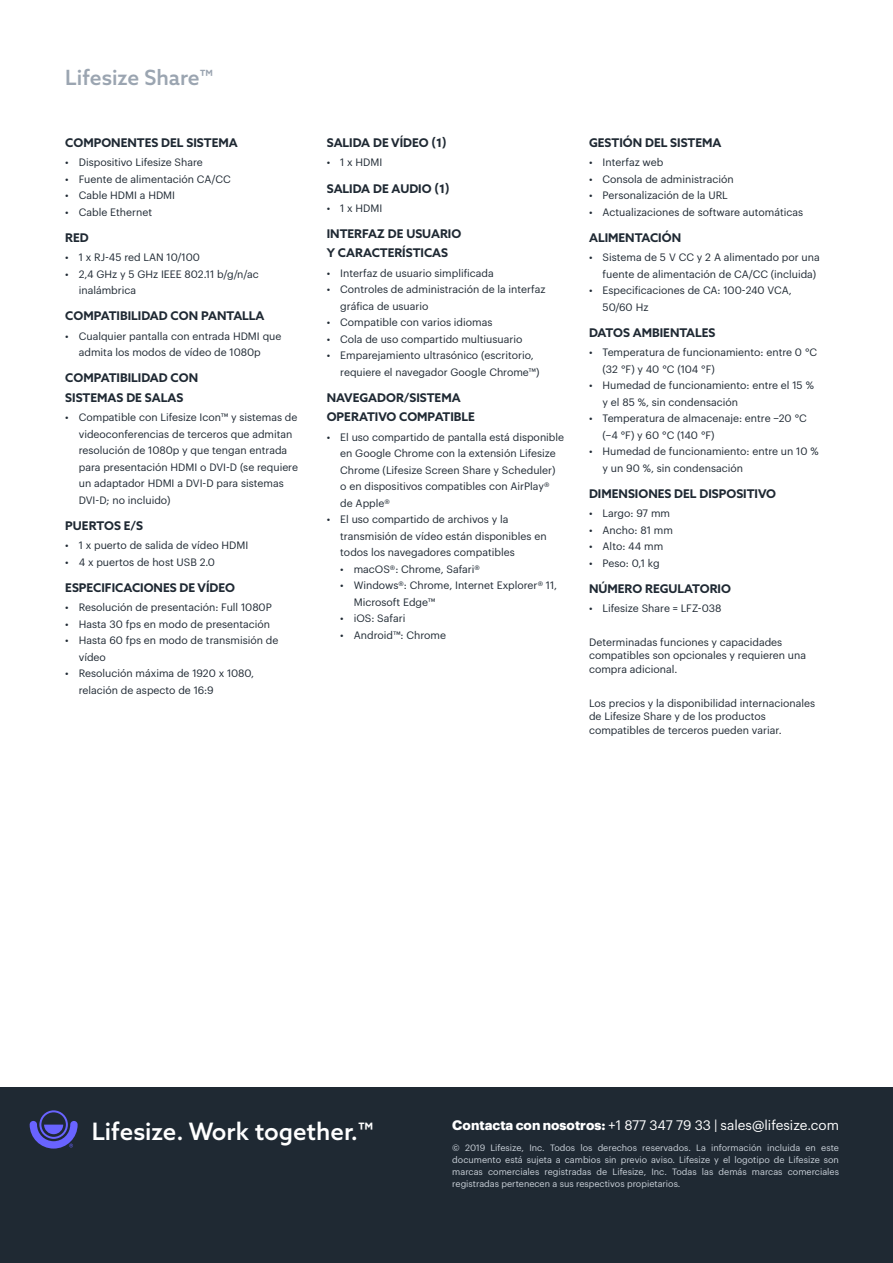
<style>
.page{position:relative;width:893px;height:1263px;background:#fff}
.page>*{position:absolute;margin:0;border:0;box-sizing:border-box;transform-origin:0 0}
.t1{font:500 24px "Azo Sans";color:#fff}
.t2{font:500 21px "Azo Sans";color:#9ba5b1}
.t3{font:13.5px "Graphik";color:#fff}
.t4{font:700 12px/19.5px "Azo Sans";color:#1f2933}
.t5{font:10.5px/16.5px "Graphik";color:#1f2933}
.t6{font:9px/12px "Graphik";color:#cbd2da;text-align:justify}
.s1{font-weight:700}
</style>
<div class="page">
<div style="left:0;top:1087px;width:893px;height:176px;background:#1f2933"></div>
<svg style="left:30px;top:1110px;width:48px;height:38px"></svg>
<h2 class="t2" style="left:65px;top:64px;width:150px">Lifesize Share™</h2>
<p class="t4" style="left:65px;top:133px;width:174px">COMPONENTES DEL SISTEMA</p>
<p class="t5" style="left:65px;top:153px;width:139px">• Dispositivo Lifesize Share</p>
<p class="t5" style="left:65px;top:170px;width:167px">• Fuente de alimentación CA/CC</p>
<p class="t5" style="left:65px;top:186px;width:111px">• Cable HDMI a HDMI</p>
<p class="t5" style="left:65px;top:203px;width:88px">• Cable Ethernet</p>
<p class="t4" style="left:65px;top:228px;width:25px">RED</p>
<p class="t5" style="left:65px;top:248px;width:136px">• 1 x RJ-45 red LAN 10/100</p>
<p class="t5" style="left:79px;top:265px;width:182px;text-indent:-14px">• 2,4 GHz y 5 GHz IEEE 802.11 b/g/n/ac inalámbrica</p>
<p class="t4" style="left:65px;top:306px;width:201px">COMPATIBILIDAD CON PANTALLA</p>
<p class="t5" style="left:79px;top:327px;width:204px;text-indent:-14px">• Cualquier pantalla con entrada HDMI que admita los modos de vídeo de 1080p</p>
<p class="t4" style="left:65px;top:368px;width:134px">COMPATIBILIDAD CON<br>SISTEMAS DE SALAS</p>
<p class="t5" style="left:79px;top:408px;width:221px;text-indent:-14px">• Compatible con Lifesize Icon™ y sistemas de videoconferencias de terceros que admitan resolución de 1080p y que tengan entrada para presentación HDMI o DVI-D (se requiere un adaptador HDMI a DVI-D para sistemas DVI-D; no incluido)</p>
<p class="t4" style="left:65px;top:516px;width:79px">PUERTOS E/S</p>
<p class="t5" style="left:65px;top:536px;width:185px">• 1 x puerto de salida de vídeo HDMI</p>
<p class="t5" style="left:65px;top:553px;width:151px">• 4 x puertos de host USB 2.0</p>
<p class="t4" style="left:65px;top:578px;width:171px">ESPECIFICACIONES DE VÍDEO</p>
<p class="t5" style="left:65px;top:598px;width:208px">• Resolución de presentación: Full 1080P</p>
<p class="t5" style="left:65px;top:615px;width:206px">• Hasta 30 fps en modo de presentación</p>
<p class="t5" style="left:79px;top:631px;width:201px;text-indent:-14px">• Hasta 60 fps en modo de transmisión de vídeo</p>
<p class="t5" style="left:79px;top:664px;width:177px;text-indent:-14px">• Resolución máxima de 1920 x 1080, relación de aspecto de 16:9</p>
<p class="t4" style="left:327px;top:133px;width:121px">SALIDA DE VÍDEO (1)</p>
<p class="t5" style="left:327px;top:153px;width:57px">• 1 x HDMI</p>
<p class="t4" style="left:327px;top:178px;width:124px">SALIDA DE AUDIO (1)</p>
<p class="t5" style="left:327px;top:199px;width:57px">• 1 x HDMI</p>
<p class="t4" style="left:327px;top:224px;width:136px">INTERFAZ DE USUARIO<br>Y CARACTERÍSTICAS</p>
<p class="t5" style="left:327px;top:264px;width:169px">• Interfaz de usuario simplificada</p>
<p class="t5" style="left:340px;top:280px;width:207px;text-indent:-14px">• Controles de administración de la interfaz gráfica de usuario</p>
<p class="t5" style="left:327px;top:313px;width:167px">• Compatible con varios idiomas</p>
<p class="t5" style="left:327px;top:330px;width:197px">• Cola de uso compartido multiusuario</p>
<p class="t5" style="left:340px;top:346px;width:201px;text-indent:-14px">• Emparejamiento ultrasónico (escritorio, requiere el navegador Google Chrome™)</p>
<p class="t4" style="left:327px;top:388px;width:150px">NAVEGADOR/SISTEMA<br>OPERATIVO COMPATIBLE</p>
<p class="t5" style="left:340px;top:428px;width:225px;text-indent:-14px">• El uso compartido de pantalla está disponible en Google Chrome con la extensión Lifesize Chrome (Lifesize Screen Share y Scheduler) o en dispositivos compatibles con AirPlay® de Apple®</p>
<p class="t5" style="left:340px;top:510px;width:208px;text-indent:-14px">• El uso compartido de archivos y la transmisión de vídeo están disponibles en todos los navegadores compatibles</p>
<p class="t5" style="left:340px;top:560px;width:141px">• macOS®: Chrome, Safari®</p>
<p class="t5" style="left:354px;top:576px;width:205px;text-indent:-14px">• Windows®: Chrome, Internet Explorer® 11,<br>Microsoft Edge™</p>
<p class="t5" style="left:340px;top:609px;width:67px">• iOS: Safari</p>
<p class="t5" style="left:340px;top:626px;width:107px">• Android™: Chrome</p>
<p class="t4" style="left:589px;top:133px;width:134px">GESTIÓN DEL SISTEMA</p>
<p class="t5" style="left:589px;top:153px;width:76px">• Interfaz web</p>
<p class="t5" style="left:589px;top:170px;width:146px">• Consola de administración</p>
<p class="t5" style="left:589px;top:186px;width:140px">• Personalización de la URL</p>
<p class="t5" style="left:589px;top:203px;width:216px">• Actualizaciones de software automáticas</p>
<p class="t4" style="left:589px;top:228px;width:94px">ALIMENTACIÓN</p>
<p class="t5" style="left:603px;top:248px;width:219px;text-indent:-14px">• Sistema de 5 V CC y 2 A alimentado por una fuente de alimentación de CA/CC (incluida)</p>
<p class="t5" style="left:603px;top:281px;width:191px;text-indent:-14px">• Especificaciones de CA: 100-240 VCA,<br>50/60 Hz</p>
<p class="t4" style="left:589px;top:323px;width:128px">DATOS AMBIENTALES</p>
<p class="t5" style="left:603px;top:343px;width:216px;text-indent:-14px">• Temperatura de funcionamiento: entre 0 °C (32 °F) y 40 °C (104 °F)</p>
<p class="t5" style="left:603px;top:376px;width:213px;text-indent:-14px">• Humedad de funcionamiento: entre el 15 % y el 85 %, sin condensación</p>
<p class="t5" style="left:603px;top:409px;width:206px;text-indent:-14px">• Temperatura de almacenaje: entre −20 °C (−4 °F) y 60 °C (140 °F)</p>
<p class="t5" style="left:603px;top:442px;width:218px;text-indent:-14px">• Humedad de funcionamiento: entre un 10 % y un 90 %, sin condensación</p>
<p class="t4" style="left:589px;top:484px;width:188px">DIMENSIONES DEL DISPOSITIVO</p>
<p class="t5" style="left:589px;top:504px;width:83px">• Largo: 97 mm</p>
<p class="t5" style="left:589px;top:521px;width:85px">• Ancho: 81 mm</p>
<p class="t5" style="left:589px;top:537px;width:76px">• Alto: 44 mm</p>
<p class="t5" style="left:589px;top:554px;width:72px">• Peso: 0,1 kg</p>
<p class="t4" style="left:589px;top:579px;width:143px">NÚMERO REGULATORIO</p>
<p class="t5" style="left:589px;top:599px;width:134px">• Lifesize Share = LFZ-038</p>
<p class="t5" style="left:589px;top:634px;width:219px;line-height:13.5px">Determinadas funciones y capacidades compatibles son opcionales y requieren una compra adicional.</p>
<p class="t5" style="left:589px;top:695px;width:227px;line-height:13.5px">Los precios y la disponibilidad internacionales de Lifesize Share y de los productos compatibles de terceros pueden variar.</p>
<h1 class="t1" style="left:92px;top:1115px;width:283px">Lifesize. Work together.™</h1>
<p class="t3" style="left:452px;top:1115px;width:388px"><span class="s1">Contacta con nosotros:</span> +1 877 347 79 33 | sales@lifesize.com</p>
<p class="t6" style="left:452px;top:1141px;width:388px">© 2019 Lifesize, Inc. Todos los derechos reservados. La información incluida en este documento está sujeta a cambios sin previo aviso. Lifesize y el logotipo de Lifesize son marcas comerciales registradas de Lifesize, Inc. Todas las demás marcas comerciales registradas pertenecen a sus respectivos propietarios.</p>
</div>
